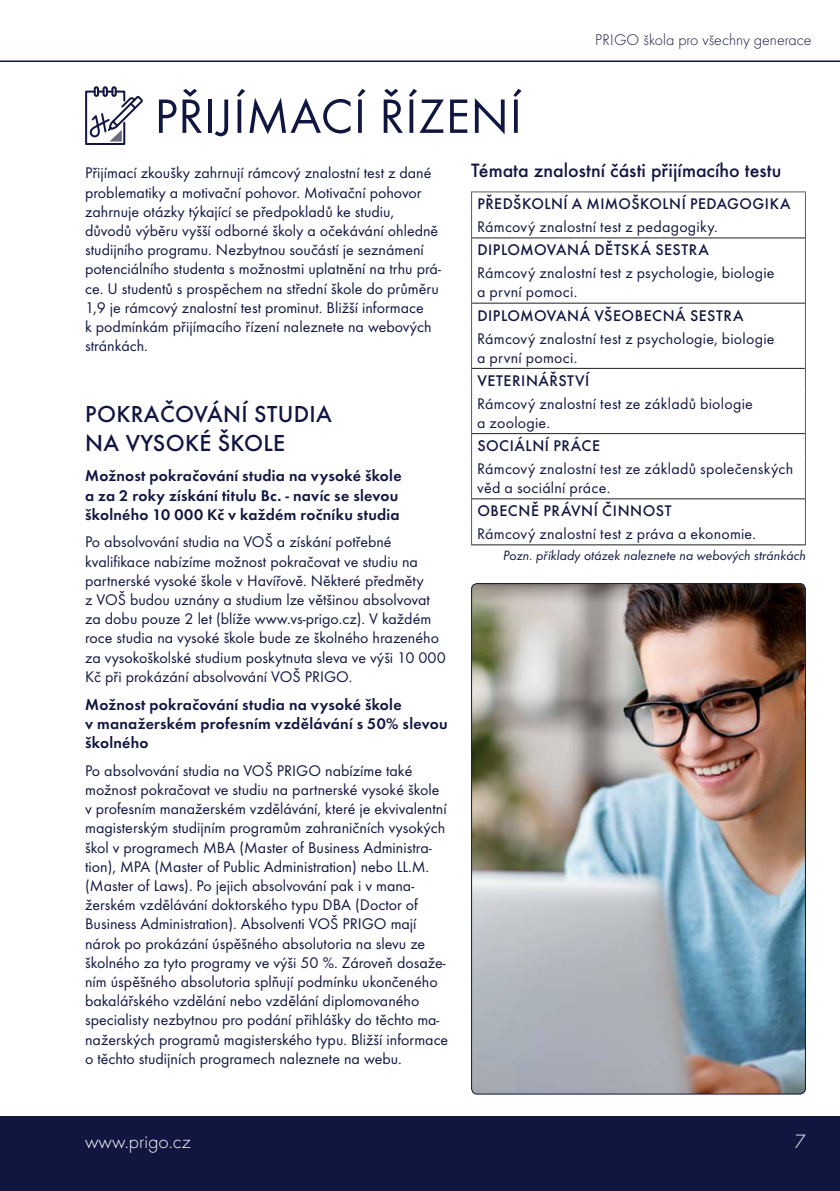
<style>
.page{position:relative;width:840px;height:1191px;background:#fff}
.page>*{position:absolute;margin:0;border:0;box-sizing:border-box;transform-origin:0 0}
.t1{font:50px "Futura TOT";letter-spacing:.015em;color:#111641}
.t2{font:500 24px/28.8px "Futura TOT";letter-spacing:.015em;color:#111641}
.t3{font:500 20px "Futura TOT";color:#111641}
.t4{font:20px "Futura TOT Ligh";color:#fff}
.t5{font:16px/19.2px "Futura TOT";color:#111641}
.t6{font:600 16px/19.2px "Futura TOT";letter-spacing:.015em;color:#111641}
.t7{font:500 16px "Futura TOT";letter-spacing:.035em;color:#111641}
.t8{font:16px "Futura TOT Ligh";color:#111641}
.t9{font:14px "Futura TOT Book Obli";color:#111641}
</style>
<div class="page">
<div style="left:0;top:1116px;width:839px;height:75px;background:#111641"></div>
<hr style="left:0;top:60px;width:839px;height:2px;background:#111641">
<div style="left:94px;top:86px;width:5px;height:11px;border:2px solid #111540;border-radius:2px"></div>
<div style="left:102px;top:86px;width:6px;height:11px;border:2px solid #111540;border-radius:2px"></div>
<div style="left:111px;top:86px;width:6px;height:11px;border:2px solid #111540;border-radius:2px"></div>
<svg style="left:85px;top:90px;width:58px;height:55px"></svg>
<img style="left:471px;top:583px;width:334px;height:511px;border-radius:6px">
<hr style="left:471px;top:191px;width:334px;height:1px;background:#58595b">
<svg style="left:471px;top:192px;width:1px;height:69px"></svg>
<hr style="left:471px;top:261px;width:1px;height:42px;background:#58595b">
<hr style="left:804px;top:261px;width:1px;height:42px;background:#58595b">
<svg style="left:471px;top:303px;width:1px;height:23px"></svg>
<hr style="left:471px;top:326px;width:1px;height:42px;background:#58595b">
<hr style="left:804px;top:326px;width:1px;height:42px;background:#58595b">
<svg style="left:471px;top:368px;width:1px;height:23px"></svg>
<hr style="left:471px;top:391px;width:1px;height:42px;background:#58595b">
<hr style="left:804px;top:391px;width:1px;height:42px;background:#58595b">
<svg style="left:471px;top:433px;width:1px;height:23px"></svg>
<hr style="left:471px;top:456px;width:1px;height:43px;background:#58595b">
<hr style="left:804px;top:456px;width:1px;height:43px;background:#58595b">
<svg style="left:471px;top:499px;width:1px;height:45px"></svg>
<hr style="left:472px;top:237px;width:332px;height:1px;background:#231f20">
<hr style="left:472px;top:303px;width:332px;height:1px;background:#231f20">
<hr style="left:472px;top:368px;width:332px;height:1px;background:#231f20">
<hr style="left:472px;top:433px;width:332px;height:1px;background:#231f20">
<hr style="left:472px;top:498px;width:332px;height:1px;background:#231f20">
<hr style="left:471px;top:544px;width:334px;height:1px;background:#231f20">
<p class="t8" style="left:595px;top:32px;width:218px">PRIGO škola pro všechny generace</p>
<h1 class="t1" style="left:154px;top:93px;width:369px">PŘIJÍMACÍ ŘÍZENÍ</h1>
<p class="t5" style="left:85px;top:164px;width:357px">Přijímací zkoušky zahrnují rámcový znalostní test z dané problematiky a motivační pohovor. Motivační pohovor zahrnuje otázky týkající se předpokladů ke studiu, důvodů výběru vyšší odborné školy a očekávání ohledně studijního programu. Nezbytnou součástí je seznámení potenciálního studenta s možnostmi uplatnění na trhu prá&shy;ce. U studentů s prospěchem na střední škole do průměru 1,9 je rámcový znalostní test prominut. Bližší informace<br>k podmínkám přijímacího řízení naleznete na webových stránkách.</p>
<p class="t3" style="left:471px;top:162px;width:312px">Témata znalostní části přijímacího testu</p>
<p class="t7" style="left:477px;top:197px;width:314px">PŘEDŠKOLNÍ A MIMOŠKOLNÍ PEDAGOGIKA</p>
<p class="t5" style="left:477px;top:218px;width:242px">Rámcový znalostní test z pedagogiky.</p>
<p class="t7" style="left:477px;top:243px;width:233px">DIPLOMOVANÁ DĚTSKÁ SESTRA</p>
<p class="t5" style="left:477px;top:264px;width:299px">Rámcový znalostní test z psychologie, biologie a první pomoci.</p>
<p class="t7" style="left:477px;top:308px;width:267px">DIPLOMOVANÁ VŠEOBECNÁ SESTRA</p>
<p class="t5" style="left:477px;top:329px;width:299px">Rámcový znalostní test z psychologie, biologie a první pomoci.</p>
<p class="t7" style="left:477px;top:373px;width:114px">VETERINÁŘSTVÍ</p>
<p class="t5" style="left:477px;top:395px;width:277px">Rámcový znalostní test ze základů biologie a zoologie.</p>
<p class="t7" style="left:477px;top:438px;width:124px">SOCIÁLNÍ PRÁCE</p>
<p class="t5" style="left:477px;top:460px;width:317px">Rámcový znalostní test ze základů společenských věd a sociální práce.</p>
<p class="t7" style="left:477px;top:503px;width:195px">OBECNĚ PRÁVNÍ ČINNOST</p>
<p class="t5" style="left:477px;top:525px;width:280px">Rámcový znalostní test z práva a ekonomie.</p>
<h2 class="t2" style="left:85px;top:401px;width:248px">POKRAČOVÁNÍ STUDIA<br>NA VYSOKÉ ŠKOLE</h2>
<p class="t6" style="left:85px;top:467px;width:318px">Možnost pokračování studia na vysoké škole a za 2 roky získání titulu Bc. - navíc se slevou školného 10 000 Kč v každém ročníku studia</p>
<p class="t5" style="left:85px;top:533px;width:362px">Po absolvování studia na VOŠ a získání potřebné kvalifikace nabízíme možnost pokračovat ve studiu na partnerské vysoké škole v Havířově. Některé předměty<br>z VOŠ budou uznány a studium lze většinou absolvovat za dobu pouze 2 let (blíže www.vs-prigo.cz). V každém roce studia na vysoké škole bude ze školného hrazeného za vysokoškolské studium poskytnuta sleva ve výši 10 000<br>Kč při prokázání absolvování VOŠ PRIGO.</p>
<p class="t6" style="left:85px;top:695px;width:364px">Možnost pokračování studia na vysoké škole<br>v manažerském profesním vzdělávání s 50% slevou školného</p>
<p class="t5" style="left:85px;top:761px;width:364px">Po absolvování studia na VOŠ PRIGO nabízíme také možnost pokračovat ve studiu na partnerské vysoké škole v profesním manažerském vzdělávání, které je ekvivalentní magisterským studijním programům zahraničních vysokých škol v programech MBA (Master of Business Administra&shy;tion), MPA (Master of Public Administration) nebo LL.M. (Master of Laws). Po jejich absolvování pak i v mana&shy;žerském vzdělávání doktorského typu DBA (Doctor of Business Administration). Absolventi VOŠ PRIGO mají nárok po prokázání úspěšného absolutoria na slevu ze školného za tyto programy ve výši 50 %. Zároveň dosaže&shy;ním úspěšného absolutoria splňují podmínku ukončeného bakalářského vzdělání nebo vzdělání diplomovaného specialisty nezbytnou pro podání přihlášky do těchto ma&shy;nažerských programů magisterského typu. Bližší informace o těchto studijních programech naleznete na webu.</p>
<p class="t9" style="left:503px;top:549px;width:304px">Pozn. příklady otázek naleznete na webových stránkách</p>
<p class="t4" style="left:85px;top:1131px;width:107px">www.prigo.cz</p>
<p class="t4" style="left:794px;top:1131px;width:12px">7</p>
</div>
